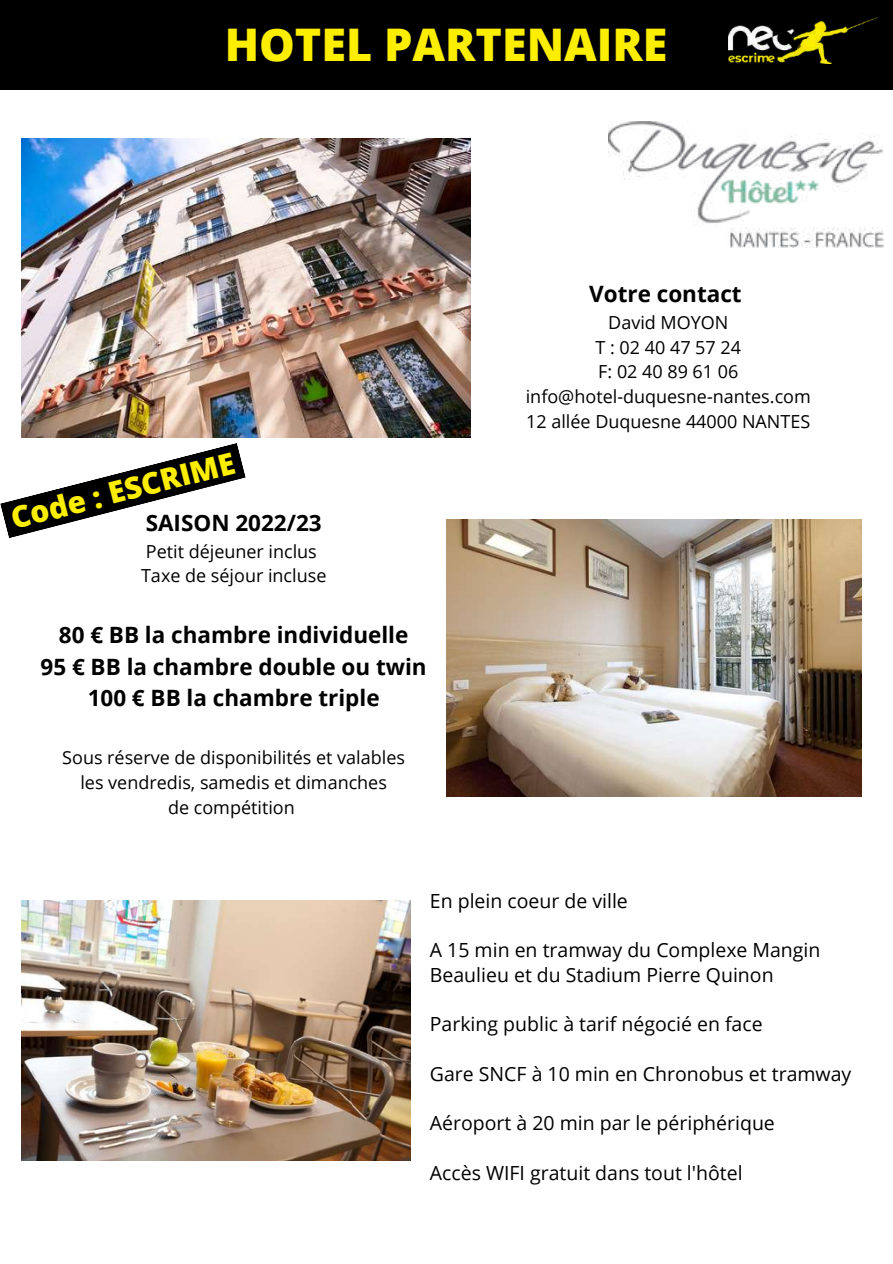
<style>
.page{position:relative;width:893px;height:1264px;background:#fff}
.page>*{position:absolute;margin:0;border:0;box-sizing:border-box;transform-origin:0 0}
.t1{font:800 45px "Open Sans";color:#fcee00}
.t2{font:800 30px "Open Sans";color:#fcee00}
.t3{font:700 22.5px/31.5px "Open Sans";color:#000;text-align:center}
.t4{font:19.5px/24.8px "Open Sans";color:#000}
.t5{font:18px/24.8px "Open Sans";color:#000;text-align:center}
</style>
<div class="page">
<div style="left:0;top:0;width:892px;height:89px;background:#000"></div>
<img style="left:728px;top:18px;width:149px;height:46px">
<img style="left:21px;top:139px;width:449px;height:299px">
<img style="left:446px;top:520px;width:415px;height:276px">
<svg style="left:0;top:443px;width:246px;height:95px"></svg>
<img style="left:21px;top:900px;width:389px;height:260px">
<img style="left:608px;top:122px;width:275px;height:126px">
<h1 class="t1" style="left:225px;top:13px;width:444px">HOTEL PARTENAIRE</h1>
<h2 class="t2" style="left:6px;top:497px;width:231px;rotate:-14deg">Code : ESCRIME</h2>
<p class="t3" style="left:146px;top:506px;width:177px">SAISON 2022/23</p>
<p class="t5" style="left:141px;top:538px;width:187px;text-align:left">Petit déjeuner inclus<br>Taxe de séjour incluse</p>
<p class="t3" style="left:41px;top:618px;width:387px">80 € BB la chambre individuelle<br>95 € BB la chambre double ou twin<br>100 € BB la chambre triple</p>
<p class="t5" style="left:62px;top:745px;width:344px">Sous réserve de disponibilités et valables les vendredis, samedis et dimanches<br>de compétition</p>
<p class="t3" style="left:589px;top:277px;width:154px">Votre contact</p>
<p class="t5" style="left:525px;top:309px;width:286px">David MOYON<br>T : 02 40 47 57 24<br>F: 02 40 89 61 06 info@hotel-duquesne-nantes.com<br>12 allée Duquesne 44000 NANTES</p>
<p class="t4" style="left:430px;top:887px;width:199px">En plein coeur de ville</p>
<p class="t4" style="left:430px;top:937px;width:392px">A 15 min en tramway du Complexe Mangin<br>Beaulieu et du Stadium Pierre Quinon</p>
<p class="t4" style="left:430px;top:1011px;width:334px">Parking public à tarif négocié en face</p>
<p class="t4" style="left:430px;top:1061px;width:423px">Gare SNCF à 10 min en Chronobus et tramway</p>
<p class="t4" style="left:430px;top:1110px;width:346px">Aéroport à 20 min par le périphérique</p>
<p class="t4" style="left:430px;top:1159px;width:314px">Accès WIFI gratuit dans tout l'hôtel</p>
</div>
